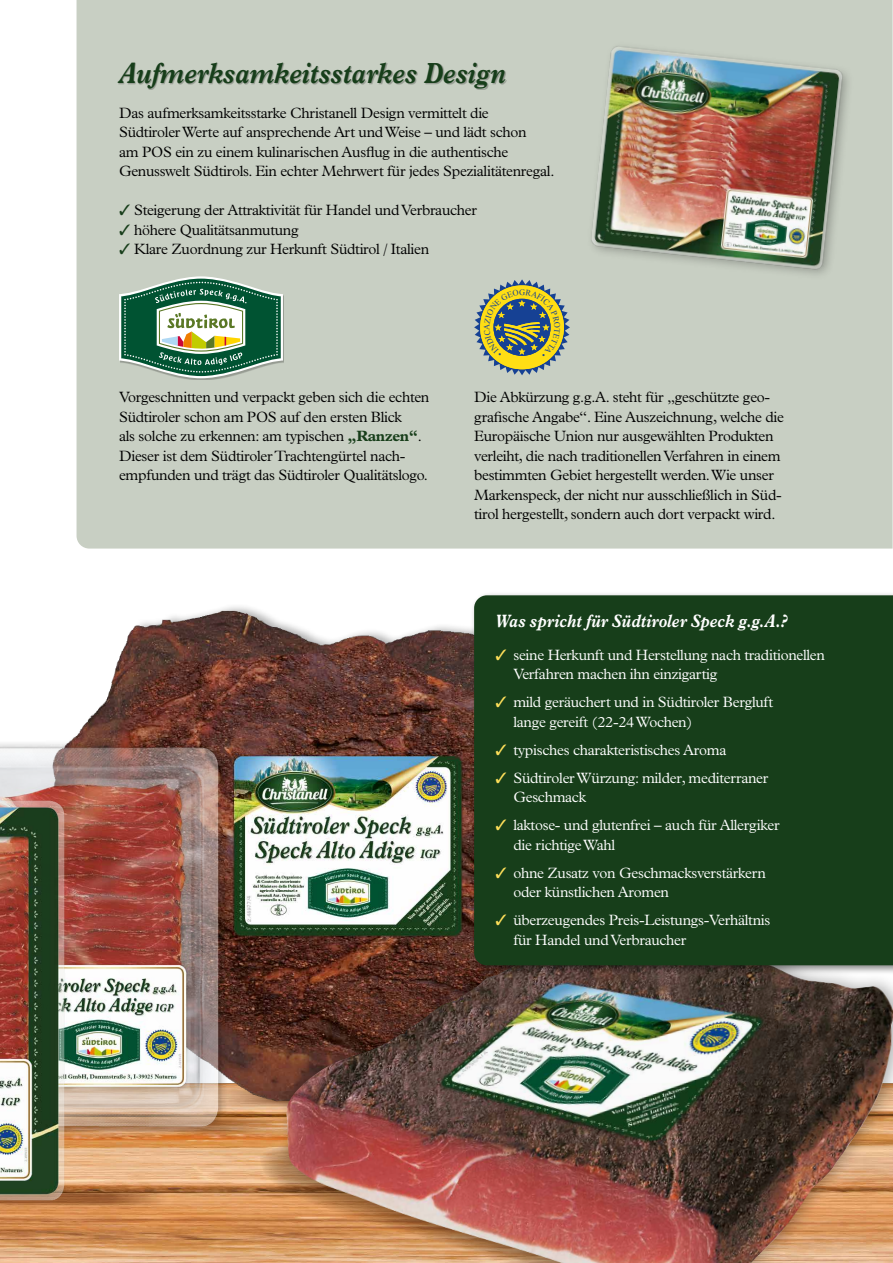
<style>
.page{position:relative;width:893px;height:1263px;background:#fff}
.page>*{position:absolute;margin:0;border:0;box-sizing:border-box;transform-origin:0 0}
.t1{font:italic 700 29.25px "Plantin";color:#173e1a;scale:.83 1}
.t2{font:italic 700 18px "Plantin Std";letter-spacing:.005em;color:#fff;scale:.83 1}
.t3{font:300 15px/19.5px "Plantin";letter-spacing:-.02em;color:#000}
.t4{font:300 15px/19.5px "Plantin";letter-spacing:-.02em;color:#fff}
.s1{color:#173e1a}
.s2{font-weight:700;color:#173e1a}
.s3{color:#ffe05a}
</style>
<div class="page">
<img style="left:1px;top:1px;width:258px;height:1262px">
<img style="left:0;top:1px;width:1px;height:1262px">
<img style="left:20px;top:549px;width:450px;height:605px">
<img style="left:91px;top:1154px;width:168px;height:58px">
<img style="left:0;top:727px;width:235px;height:423px">
<svg style="left:259px;top:1085px;width:18px;height:178px;background:#ca905d"></svg>
<div style="left:277px;top:931px;width:616px;height:332px;background:#000;opacity:.3"></div>
<img style="left:286px;top:946px;width:607px;height:317px">
<div style="left:77px;top:0;width:816px;height:549px;background:#c8cfc3"></div>
<div style="left:120px;top:278px;width:164px;height:102px;background:#000;opacity:.25"></div>
<svg style="left:119px;top:276px;width:164px;height:102px"></svg>
<div style="left:119px;top:63px;width:388px;height:27px;background:#000;opacity:.25"></div>
<div style="left:470px;top:591px;width:423px;height:384px;background:#000;opacity:.5"></div>
<div style="left:474px;top:595px;width:419px;height:370px;background:#173e1a"></div>
<img style="left:0;top:791px;width:91px;height:425px">
<img style="left:569px;top:39px;width:288px;height:241px">
<svg style="left:474px;top:279px;width:96px;height:96px;background:#a5a870"></svg>
<h1 class="t1" style="left:119px;top:55px;width:467px">Aufmerksamkeitsstarkes Design</h1>
<p class="t3" style="left:119px;top:103px;width:437px">Das aufmerksamkeitsstarke Christanell Design vermittelt die<br>Südtiroler Werte auf ansprechende Art und Weise – und lädt schon<br>am POS ein zu einem kulinarischen Ausflug in die authentische Genusswelt Südtirols. Ein echter Mehrwert für jedes Spezialitätenregal.</p>
<p class="t3" style="left:119px;top:200px;width:360px"><span class="s1">✓</span> Steigerung der Attraktivität für Handel und Verbraucher</p>
<p class="t3" style="left:119px;top:220px;width:181px"><span class="s1">✓</span> höhere Qualitätsanmutung</p>
<p class="t3" style="left:119px;top:239px;width:312px"><span class="s1">✓</span> Klare Zuordnung zur Herkunft Südtirol / Italien</p>
<p class="t3" style="left:119px;top:388px;width:312px">Vorgeschnitten und verpackt geben sich die echten Südtiroler schon am POS auf den ersten Blick<br>als solche zu erkennen: am typischen <span class="s2">„Ranzen“</span>.<br>Dieser ist dem Südtiroler Trachtengürtel nach&shy;empfunden und trägt das Südtiroler Qualitätslogo.</p>
<p class="t3" style="left:474px;top:388px;width:311px">Die Abkürzung g.g.A. steht für „geschützte geo&shy;grafische Angabe“. Eine Auszeichnung, welche die Europäische Union nur ausgewählten Produkten verleiht, die nach traditionellen Verfahren in einem bestimmten Gebiet hergestellt werden. Wie unser Markenspeck, der nicht nur ausschließlich in Süd&shy;tirol hergestellt, sondern auch dort verpackt wird.</p>
<p class="t2" style="left:495px;top:610px;width:354px">Was spricht für Südtiroler Speck g.g.A.?</p>
<p class="t4" style="left:513px;top:645px;width:313px;text-indent:-18px"><span class="s3">✓</span> seine Herkunft und Herstellung nach traditionellen<br>Verfahren machen ihn einzigartig</p>
<p class="t4" style="left:513px;top:693px;width:261px;text-indent:-18px"><span class="s3">✓</span> mild geräuchert und in Südtiroler Bergluft lange gereift (22-24 Wochen)</p>
<p class="t4" style="left:495px;top:740px;width:233px"><span class="s3">✓</span> typisches charakteristisches Aroma</p>
<p class="t4" style="left:513px;top:768px;width:257px;text-indent:-18px"><span class="s3">✓</span> Südtiroler Würzung: milder, mediterraner<br>Geschmack</p>
<p class="t4" style="left:513px;top:816px;width:268px;text-indent:-18px"><span class="s3">✓</span> laktose- und glutenfrei – auch für Allergiker die richtige Wahl</p>
<p class="t4" style="left:513px;top:863px;width:254px;text-indent:-18px"><span class="s3">✓</span> ohne Zusatz von Geschmacksverstärkern oder künstlichen Aromen</p>
<p class="t4" style="left:513px;top:911px;width:258px;text-indent:-18px"><span class="s3">✓</span> überzeugendes Preis-Leistungs-Verhältnis für Handel und Verbraucher</p>
</div>
